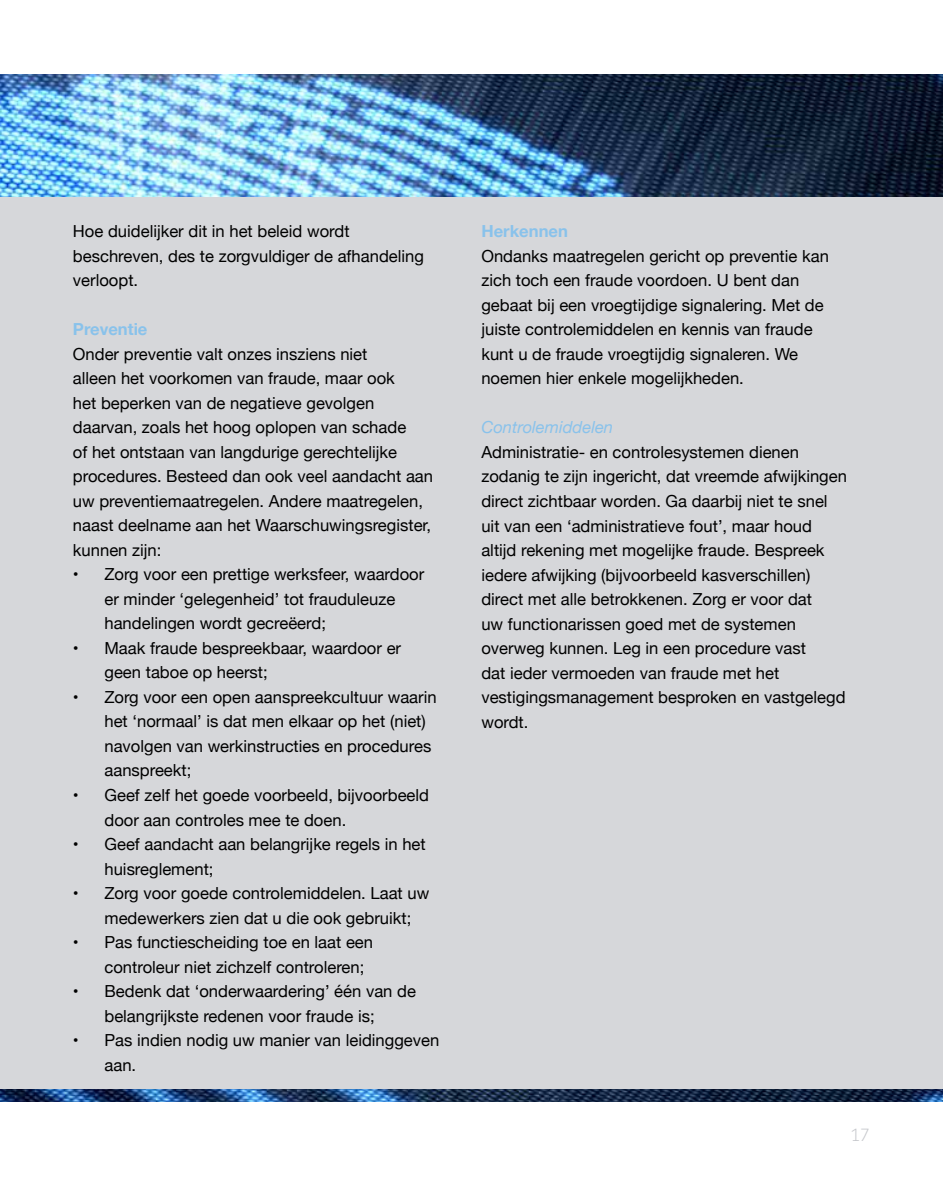
<style>
.page{position:relative;width:943px;height:1191px;background:#fff}
.page>*{position:absolute;margin:0;border:0;box-sizing:border-box;transform-origin:0 0}
.t1{font:300 17.5px "Caecilia LT Std";color:#c5c7cb}
.t2{font:16.62px/24.5px "Helvetica Neue";color:#000}
.t3{font:700 16.62px "Helvetica Neue";color:#89c2eb}
.t4{font:italic 16.62px "Helvetica Neue";color:#89c2eb}
</style>
<div class="page">
<img style="left:0;top:1088px;width:943px;height:13px">
<div style="left:0;top:98px;width:943px;height:990px;background:#d6d7da"></div>
<img style="left:0;top:74px;width:943px;height:123px">
<p class="t2" style="left:73px;top:220px;width:352px">Hoe duidelijker dit in het beleid wordt beschreven, des te zorgvuldiger de afhandeling verloopt.</p>
<p class="t3" style="left:73px;top:316px;width:76px">Preventie</p>
<p class="t2" style="left:73px;top:342px;width:361px">Onder preventie valt onzes insziens niet<br>alleen het voorkomen van fraude, maar ook<br>het beperken van de negatieve gevolgen daarvan, zoals het hoog oplopen van schade<br>of het ontstaan van langdurige gerechtelijke procedures. Besteed dan ook veel aandacht aan uw preventiemaatregelen. Andere maatregelen, naast deelname aan het Waarschuwingsregister, kunnen zijn:</p>
<p class="t2" style="left:104px;top:563px;width:321px;text-indent:-32px">• Zorg voor een prettige werksfeer, waardoor er minder ‘gelegenheid’ tot frauduleuze handelingen wordt gecreëerd;</p>
<p class="t2" style="left:104px;top:636px;width:298px;text-indent:-32px">• Maak fraude bespreekbaar, waardoor er geen taboe op heerst;</p>
<p class="t2" style="left:104px;top:685px;width:334px;text-indent:-32px">• Zorg voor een open aanspreekcultuur waarin het ‘normaal’ is dat men elkaar op het (niet) navolgen van werkinstructies en procedures aanspreekt;</p>
<p class="t2" style="left:104px;top:783px;width:326px;text-indent:-32px">• Geef zelf het goede voorbeeld, bijvoorbeeld door aan controles mee te doen.</p>
<p class="t2" style="left:104px;top:833px;width:323px;text-indent:-32px">• Geef aandacht aan belangrijke regels in het huisreglement;</p>
<p class="t2" style="left:104px;top:882px;width:326px;text-indent:-32px">• Zorg voor goede controlemiddelen. Laat uw medewerkers zien dat u die ook gebruikt;</p>
<p class="t2" style="left:104px;top:931px;width:270px;text-indent:-32px">• Pas functiescheiding toe en laat een controleur niet zichzelf controleren;</p>
<p class="t2" style="left:73px;top:980px;width:344px;text-align:center">• Bedenk dat ‘onderwaardering’ één van de belangrijkste redenen voor fraude is;</p>
<p class="t2" style="left:104px;top:1029px;width:336px;text-indent:-32px">• Pas indien nodig uw manier van leidinggeven aan.</p>
<p class="t3" style="left:481px;top:218px;width:88px">Herkennen</p>
<p class="t2" style="left:481px;top:245px;width:349px">Ondanks maatregelen gericht op preventie kan zich toch een fraude voordoen. U bent dan gebaat bij een vroegtijdige signalering. Met de juiste controlemiddelen en kennis van fraude kunt u de fraude vroegtijdig signaleren. We noemen hier enkele mogelijkheden.</p>
<p class="t4" style="left:481px;top:415px;width:133px">Controlemiddelen</p>
<p class="t2" style="left:481px;top:441px;width:367px">Administratie- en controlesystemen dienen zodanig te zijn ingericht, dat vreemde afwijkingen direct zichtbaar worden. Ga daarbij niet te snel uit van een ‘administratieve fout’, maar houd altijd rekening met mogelijke fraude. Bespreek iedere afwijking (bijvoorbeeld kasverschillen) direct met alle betrokkenen. Zorg er voor dat<br>uw functionarissen goed met de systemen overweg kunnen. Leg in een procedure vast<br>dat ieder vermoeden van fraude met het vestigingsmanagement besproken en vastgelegd wordt.</p>
<p class="t1" style="left:850px;top:1125px;width:21px">17</p>
</div>
